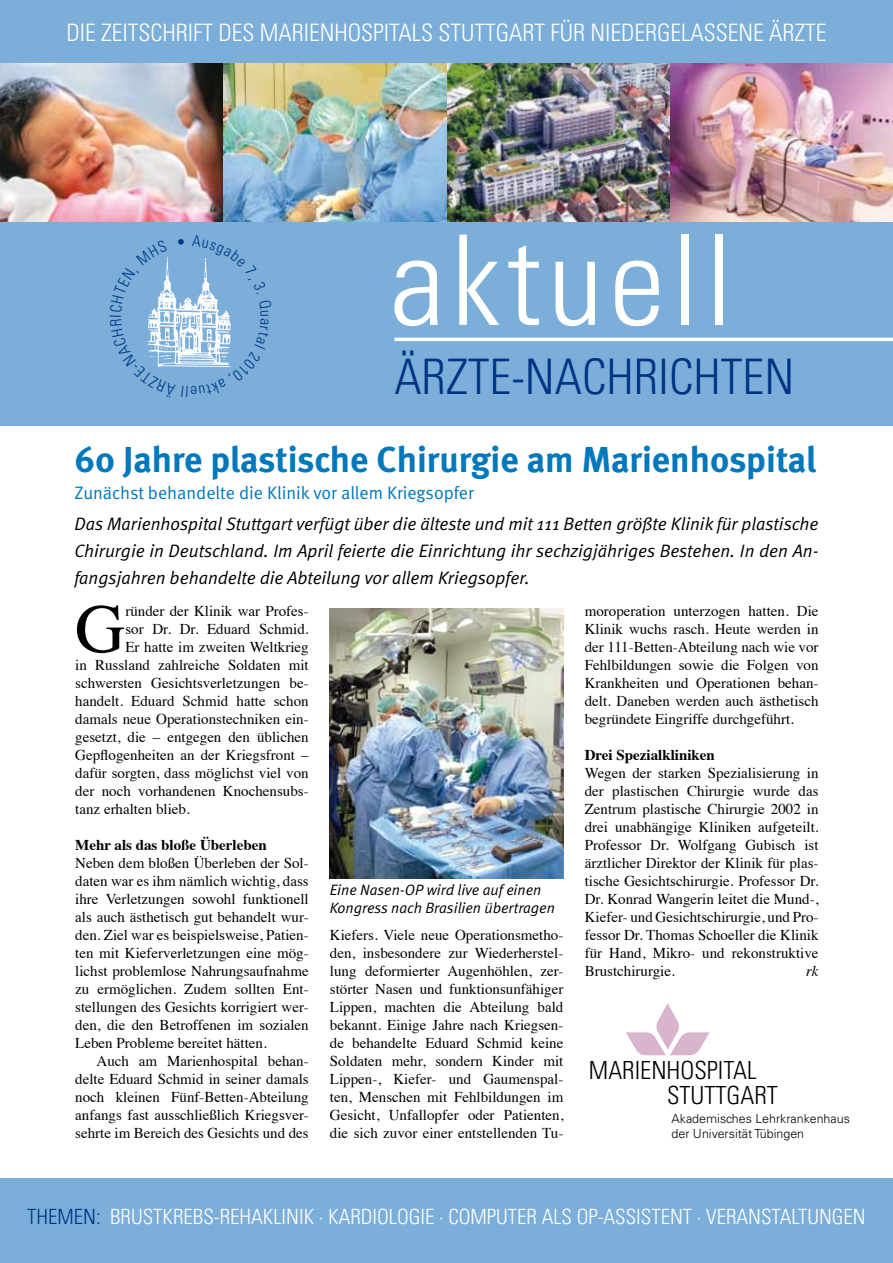
<style>
.page{position:relative;width:893px;height:1263px;background:#fff}
.page>*{position:absolute;margin:0;border:0;box-sizing:border-box;transform-origin:0 0}
.t1{font:300 condensed 125.1px "Univers";letter-spacing:.05em;color:#fff}
.t2{font:69.45px "Times";color:#000}
.t3{font:300 condensed 48.9px "Univers";color:#003382}
.t4{font:700 36px "Meta";color:#0078bb}
.t5{font:300 condensed 24.9px/24.5px "Univers";color:#000}
.t6{font:300 condensed 24px "Univers";color:#fff}
.t7{font:300 condensed 21px "Univers";color:#fff}
.t8{font:300 condensed 21px "Univers";color:#003382}
.t9{font:italic 18px/27px "Meta Normal";color:#000;text-align:justify}
.t10{font:18px "Meta Normal";color:#0078bb}
.t11{font:15px/18px "Times";color:#000;text-align:justify}
.t12{font:italic 15px/18px "Meta Normal";color:#000}
.t13{font:700 15px "Times";color:#000}
.t14{font:italic 15px "Times";color:#000}
.t15{font:300 12.45px/15px "Univers";color:#000}
.s1{color:#003382}
</style>
<div class="page">
<div style="left:0;top:0;width:893px;height:425px;background:#7bafda"></div>
<hr style="left:394px;top:338px;width:499px;height:3px;background:#fff">
<div style="left:0;top:1179px;width:893px;height:84px;background:#7bafda"></div>
<img style="left:330px;top:608px;width:233px;height:271px">
<img style="left:0;top:64px;width:893px;height:157px">
<img style="left:626px;top:1003px;width:84px;height:52px">
<svg style="left:147px;top:257px;width:84px;height:111px"></svg>
<h3 class="t6" style="left:66px;top:18px;width:762px">DIE ZEITSCHRIFT DES MARIENHOSPITALS STUTTGART FÜR NIEDERGELASSENE ÄRZTE</h3>
<h1 class="t1" style="left:390px;top:206px;width:345px">AKTUELL</h1>
<h3 class="t3" style="left:394px;top:347px;width:401px">ÄRZTE-NACHRICHTEN</h3>
<h3 class="t4" style="left:74px;top:438px;width:743px">60 Jahre plastische Chirurgie am Marienhospital</h3>
<p class="t10" style="left:74px;top:482px;width:401px">Zunächst behandelte die Klinik vor allem Kriegsopfer</p>
<p class="t9" style="left:74px;top:510px;width:746px">Das Marienhospital Stuttgart verfügt über die älteste und mit 111 Betten größte Klinik für plastische Chirurgie in Deutschland. Im April feierte die Einrichtung ihr sechzigjähriges Bestehen. In den An&shy;fangsjahren behandelte die Abteilung vor allem Kriegsopfer.</p>
<h2 class="t2" style="left:75px;top:564px;width:52px">G</h2>
<p class="t11" style="left:125px;top:601px;width:185px">ründer der Klinik war Profes-</p>
<p class="t11" style="left:125px;top:619px;width:185px">sor Dr. Dr. Eduard Schmid.</p>
<p class="t11" style="left:125px;top:637px;width:185px">Er hatte im zweiten Weltkrieg</p>
<p class="t11" style="left:75px;top:655px;width:235px">in Russland zahlreiche Soldaten mit</p>
<p class="t11" style="left:75px;top:673px;width:235px">schwersten Gesichtsverletzungen be-</p>
<p class="t11" style="left:75px;top:691px;width:235px">handelt. Eduard Schmid hatte schon</p>
<p class="t11" style="left:75px;top:709px;width:235px">damals neue Operationstechniken ein-</p>
<p class="t11" style="left:75px;top:727px;width:235px">gesetzt, die – entgegen den üblichen</p>
<p class="t11" style="left:75px;top:745px;width:235px">Gepflogenheiten an der Kriegsfront –</p>
<p class="t11" style="left:75px;top:763px;width:235px">dafür sorgten, dass möglichst viel von</p>
<p class="t11" style="left:75px;top:781px;width:235px">der noch vorhandenen Knochensubs-</p>
<p class="t11" style="left:75px;top:799px;width:116px">tanz erhalten blieb.</p>
<p class="t13" style="left:75px;top:831px;width:193px">Mehr als das bloße Überleben</p>
<p class="t11" style="left:75px;top:853px;width:235px">Neben dem bloßen Überleben der Sol&shy;daten war es ihm nämlich wichtig, dass ihre Verletzungen sowohl funktionell als auch ästhetisch gut behandelt wur&shy;den. Ziel war es beispielsweise, Patien&shy;ten mit Kieferverletzungen eine mög&shy;lichst problemlose Nahrungsaufnahme zu ermöglichen. Zudem sollten Ent&shy;stellungen des Gesichts korrigiert wer&shy;den, die den Betroffenen im sozialen Leben Probleme bereitet hätten.</p>
<p class="t11" style="left:75px;top:1051px;width:235px;text-indent:21px">Auch am Marienhospital behan&shy;delte Eduard Schmid in seiner damals noch kleinen Fünf-Betten-Abteilung anfangs fast ausschließlich Kriegsver&shy;sehrte im Bereich des Gesichts und des</p>
<p class="t12" style="left:330px;top:881px;width:227px">Eine Nasen-OP wird live auf einen<br>Kongress nach Brasilien übertragen</p>
<p class="t11" style="left:330px;top:925px;width:235px">Kiefers. Viele neue Operationsmetho&shy;den, insbesondere zur Wiederherstel&shy;lung deformierter Augenhöhlen, zer&shy;störter Nasen und funktionsunfähiger Lippen, machten die Abteilung bald bekannt. Einige Jahre nach Kriegsen&shy;de behandelte Eduard Schmid keine Soldaten mehr, sondern Kinder mit Lippen-, Kiefer- und Gaumenspal&shy;ten, Menschen mit Fehlbildungen im Gesicht, Unfallopfer oder Patienten, die sich zuvor einer entstellenden Tu-</p>
<p class="t11" style="left:585px;top:601px;width:235px">moroperation unterzogen hatten. Die Klinik wuchs rasch. Heute werden in der 111-Betten-Abteilung nach wie vor Fehlbildungen sowie die Folgen von Krankheiten und Operationen behan&shy;delt. Daneben werden auch ästhetisch begründete Eingriffe durchgeführt.</p>
<p class="t13" style="left:585px;top:741px;width:132px">Drei Spezialkliniken</p>
<p class="t11" style="left:585px;top:763px;width:235px">Wegen der starken Spezialisierung in der plastischen Chirurgie wurde das Zentrum plastische Chirurgie 2002 in drei unabhängige Kliniken aufgeteilt.<br>Professor Dr. Wolfgang Gubisch ist ärztlicher Direktor der Klinik für plas&shy;tische Gesichtschirurgie. Professor Dr.<br>Dr. Konrad Wangerin leitet die Mund-, Kiefer- und Gesichtschirurgie, und Pro&shy;fessor Dr. Thomas Schoeller die Klinik für Hand, Mikro- und rekonstruktive Brustchirurgie.</p>
<p class="t14" style="left:806px;top:958px;width:14px">rk</p>
<h3 class="t5" style="left:667px;top:1058px;width:112px;text-indent:-78px">MARIENHOSPITAL<br>STUTTGART</h3>
<p class="t15" style="left:671px;top:1111px;width:180px">Akademisches Lehrkrankenhaus der Universität Tübingen</p>
<h3 class="t8" style="left:27px;top:1204px;width:22px">THEMEN</h3>
<h3 class="t7" style="left:96px;top:1204px;width:771px"><span class="s1">:</span> BRUSTKREBS-REHAKLINIK · KARDIOLOGIE · COMPUTER ALS OP-ASSISTENT · VERANSTALTUNGEN</h3>
</div>
